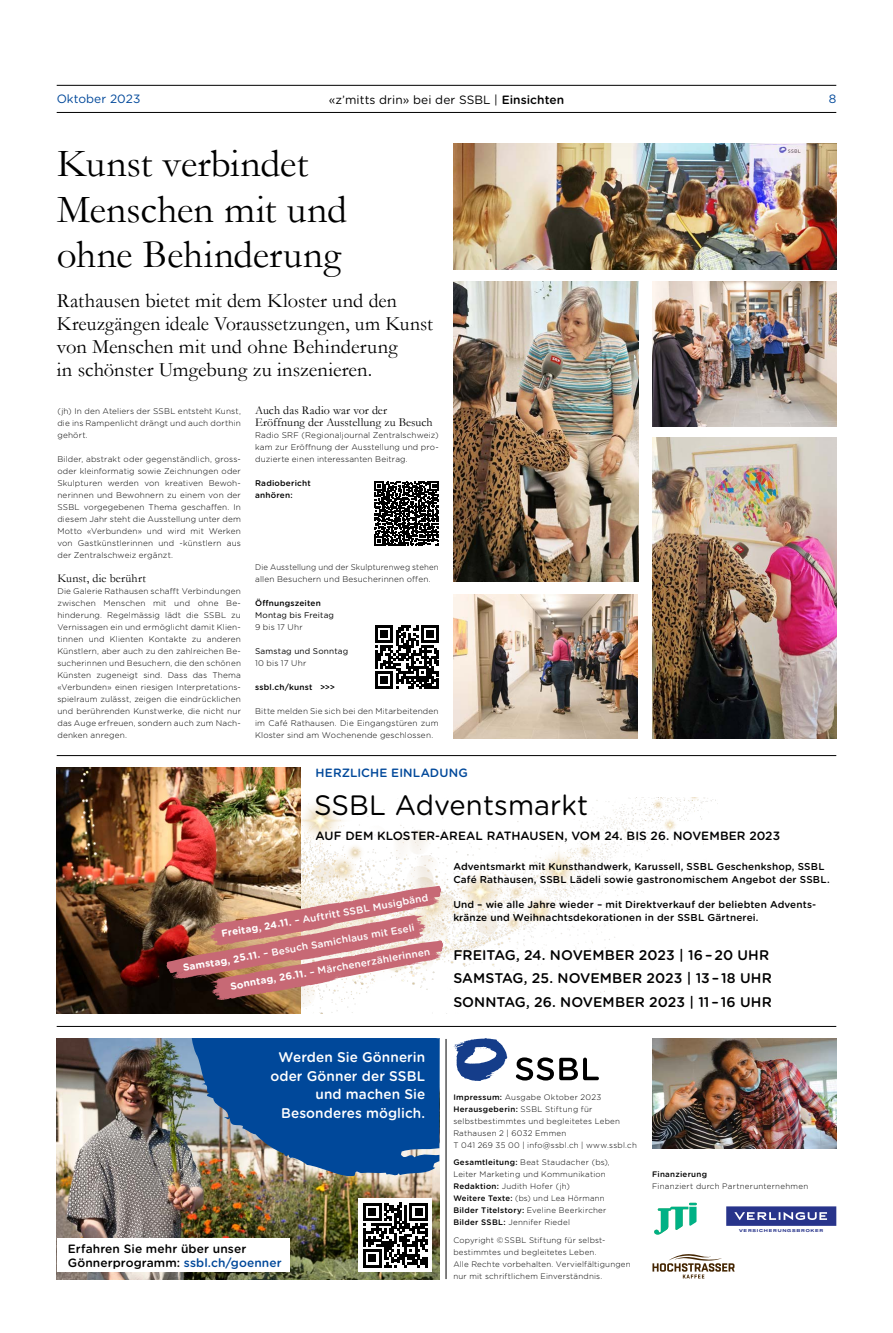
<style>
.page{position:relative;width:893px;height:1333px;background:#fff}
.page>*{position:absolute;margin:0;border:0;box-sizing:border-box;transform-origin:0 0}
.t1{font:40px/45px "Garamond";letter-spacing:-.005em;color:#000}
.t2{font:28px "Gotham Rounded";letter-spacing:.005em;color:#000}
.t3{font:20.5px/23px "Garamond";letter-spacing:.005em;color:#000}
.t4{font:500 14px/23.5px "Gotham Rounded";letter-spacing:.005em;color:#000}
.t5{font:500 14px/18.5px "Gotham Rounded";letter-spacing:.005em;color:#fff;text-align:right}
.t6{font:500 12px/14px "Gotham Rounded";letter-spacing:.005em;color:#000}
.t7{font:12px/12px "Garamond";letter-spacing:.005em;color:#000}
.t8{font:12px "Gotham Rounded";letter-spacing:.005em;color:#000}
.t9{font:500 12px "Gotham Rounded";letter-spacing:.01em;color:#00489a}
.t10{font:12px "Gotham Rounded";letter-spacing:.005em;color:#00489a}
.t11{font:500 10px/13px "Gotham Rounded";letter-spacing:.015em;color:#000}
.t12{font:500 10px "Gotham Rounded";color:#fff}
.t13{font:300 8.2px/12px "Gotham Rounded";letter-spacing:.02em;color:#000;text-align:justify}
.t14{font:300 8.2px/12px "Gotham Rounded";letter-spacing:.02em;color:#000;scale:.95 1}
.t15{font:500 8.2px/12px "Gotham Rounded";letter-spacing:.025em;color:#000}
.t16{font:8.2px "Gotham Rounded";letter-spacing:.02em;color:#000}
.t17{font:300 8px/12px "Gotham Rounded";letter-spacing:.03em;color:#000}
.t18{font:500 8px "Gotham Rounded";letter-spacing:.03em;color:#000}
.t19{font:700 expanded 4.1px "GT America";letter-spacing:.19em;color:#28348b}
.s1{font-weight:500}
.s2{font-weight:700}
.s3{color:#00489a}
</style>
<div class="page">
<img style="left:301px;top:797px;width:417px;height:216px">
<hr style="left:57px;top:85px;width:779px;height:1px;background:#000">
<hr style="left:57px;top:112px;width:779px;height:1px;background:#000">
<img style="left:454px;top:143px;width:382px;height:126px">
<img style="left:57px;top:1038px;width:382px;height:240px">
<hr style="left:57px;top:1026px;width:779px;height:1px;background:#000">
<hr style="left:446px;top:1038px;width:1px;height:240px;background:#000">
<svg style="left:652px;top:1254px;width:83px;height:24px"></svg>
<svg style="left:726px;top:1206px;width:110px;height:19px"></svg>
<svg style="left:654px;top:1202px;width:43px;height:33px"></svg>
<svg style="left:516px;top:1057px;width:83px;height:23px"></svg>
<svg style="left:453px;top:1038px;width:54px;height:42px"></svg>
<div style="left:359px;top:1198px;width:73px;height:73px;background:#fff"></div>
<svg style="left:363px;top:1202px;width:65px;height:65px"></svg>
<img style="left:652px;top:1038px;width:184px;height:110px">
<svg style="left:192px;top:1038px;width:247px;height:140px"></svg>
<div style="left:57px;top:1238px;width:233px;height:33px;background:#fff"></div>
<img style="left:652px;top:437px;width:184px;height:301px">
<img style="left:454px;top:282px;width:184px;height:299px">
<img style="left:454px;top:594px;width:184px;height:144px">
<img style="left:652px;top:281px;width:184px;height:145px">
<hr style="left:57px;top:755px;width:779px;height:1px;background:#000">
<img style="left:57px;top:767px;width:244px;height:246px">
<img style="left:166px;top:885px;width:277px;height:115px">
<svg style="left:375px;top:625px;width:64px;height:64px"></svg>
<svg style="left:374px;top:481px;width:65px;height:65px"></svg>
<h3 class="t10" style="left:57px;top:91px;width:85px">Oktober 2023</h3>
<h3 class="t8" style="left:329px;top:91px;width:237px">«z’mitts drin» bei der SSBL | <span class="s1">Einsichten</span></h3>
<h3 class="t10" style="left:829px;top:91px;width:9px">8</h3>
<h1 class="t1" style="left:57px;top:140px;width:292px">Kunst verbindet<br>Menschen mit und ohne Behinderung</h1>
<h3 class="t3" style="left:57px;top:288px;width:378px">Rathausen bietet mit dem Kloster und den Kreuzgängen ideale Voraussetzungen, um Kunst von Menschen mit und ohne Behinderung<br>in schönster Umgebung zu inszenieren.</h3>
<p class="t13" style="left:57px;top:404px;width:185px">(jh) In den Ateliers der SSBL entsteht Kunst, die ins Rampenlicht drängt und auch dorthin gehört.</p>
<p class="t13" style="left:57px;top:452px;width:185px">Bilder, abstrakt oder gegenständlich, gross&shy;oder kleinformatig sowie Zeichnungen oder Skulpturen werden von kreativen Bewoh&shy;nerinnen und Bewohnern zu einem von der SSBL vorgegebenen Thema geschaffen. In diesem Jahr steht die Ausstellung unter dem Motto «Verbunden» und wird mit Werken von Gastkünstlerinnen und -künstlern aus der Zentralschweiz ergänzt.</p>
<h3 class="t7" style="left:57px;top:571px;width:90px">Kunst, die berührt</h3>
<p class="t13" style="left:57px;top:584px;width:185px">Die Galerie Rathausen schafft Verbindungen zwischen Menschen mit und ohne Be&shy;hinderung. Regelmässig lädt die SSBL zu Vernissagen ein und ermöglicht damit Klien&shy;tinnen und Klienten Kontakte zu anderen Künstlern, aber auch zu den zahlreichen Be&shy;sucherinnen und Besuchern, die den schönen Künsten zugeneigt sind. Dass das Thema «Verbunden» einen riesigen Interpretations&shy;spielraum zulässt, zeigen die eindrücklichen und berührenden Kunstwerke, die nicht nur das Auge erfreuen, sondern auch zum Nach&shy;denken anregen.</p>
<h3 class="t7" style="left:255px;top:403px;width:179px">Auch das Radio war vor der<br>Eröffnung der Ausstellung zu Besuch</h3>
<p class="t13" style="left:255px;top:428px;width:185px">Radio SRF (Regionaljournal Zentralschweiz) kam zur Eröffnung der Ausstellung und pro&shy;duzierte einen interessanten Beitrag.</p>
<p class="t15" style="left:255px;top:476px;width:57px">Radiobericht anhören:</p>
<p class="t14" style="left:255px;top:560px;width:195px">Die Ausstellung und der Skulpturenweg stehen allen Besuchern und Besucherinnen offen.</p>
<p class="t15" style="left:255px;top:596px;width:67px">Öffnungszeiten</p>
<p class="t16" style="left:255px;top:609px;width:80px">Montag bis Freitag</p>
<p class="t13" style="left:255px;top:620px;width:49px">9 bis 17 Uhr</p>
<p class="t16" style="left:255px;top:645px;width:95px">Samstag und Sonntag</p>
<p class="t13" style="left:255px;top:656px;width:53px">10 bis 17 Uhr</p>
<p class="t15" style="left:255px;top:680px;width:82px">ssbl.ch/kunst &gt;&gt;&gt;</p>
<p class="t13" style="left:255px;top:704px;width:185px">Bitte melden Sie sich bei den Mitarbeitenden im Café Rathausen. Die Eingangstüren zum Kloster sind am Wochenende geschlossen.</p>
<h3 class="t9" style="left:316px;top:764px;width:154px">HERZLICHE EINLADUNG</h3>
<h2 class="t2" style="left:314px;top:786px;width:275px">SSBL Adventsmarkt</h2>
<h3 class="t6" style="left:316px;top:827px;width:466px">AUF DEM KLOSTER-AREAL RATHAUSEN, VOM 24. BIS 26. NOVEMBER 2023</h3>
<p class="t12" style="left:220px;top:926px;width:211px;rotate:-10deg"><span class="s2">Freitag, 24.11.</span> – Auftritt SSBL Musigbänd</p>
<p class="t12" style="left:229px;top:979px;width:204px;rotate:-10deg"><span class="s2">Sonntag, 26.11.</span> – Märchenerzählerinnen</p>
<p class="t12" style="left:182px;top:960px;width:236px;rotate:-10deg"><span class="s2">Samstag, 25.11.</span> – Besuch Samichlaus mit Eseli</p>
<h3 class="t5" style="left:270px;top:1047px;width:156px">Werden Sie Gönnerin oder Gönner der SSBL und machen Sie<br>Besonderes möglich.</h3>
<h3 class="t6" style="left:68px;top:1241px;width:215px">Erfahren Sie mehr über unser<br>Gönnerprogramm: <span class="s3">ssbl.ch/goenner</span></h3>
<p class="t11" style="left:453px;top:859px;width:378px">Adventsmarkt mit Kunsthandwerk, Karussell, SSBL Geschenkshop, SSBL<br>Café Rathausen, SSBL Lädeli sowie gastronomischem Angebot der SSBL.</p>
<p class="t11" style="left:453px;top:897px;width:364px">Und – wie alle Jahre wieder – mit Direktverkauf der beliebten Advents&shy;kränze und Weihnachtsdekorationen in der SSBL Gärtnerei.</p>
<h3 class="t4" style="left:453px;top:942px;width:320px">FREITAG, 24. NOVEMBER 2023 | 16 – 20 UHR<br>SAMSTAG, 25. NOVEMBER 2023 | 13 – 18 UHR<br>SONNTAG, 26. NOVEMBER 2023 | 11 – 16 UHR</h3>
<p class="t17" style="left:453px;top:1090px;width:185px"><span class="s1">Impressum:</span> Ausgabe Oktober 2023<br><span class="s1">Herausgeberin:</span> SSBL Stiftung für selbstbestimmtes und begleitetes Leben Rathausen 2 | 6032 Emmen<br>T 041 269 35 00 | info@ssbl.ch | www.ssbl.ch</p>
<p class="t17" style="left:453px;top:1156px;width:158px"><span class="s1">Gesamtleitung:</span> Beat Staudacher (bs), Leiter Marketing und Kommunikation <span class="s1">Redaktion:</span> Judith Hofer (jh)<br><span class="s1">Weitere Texte:</span> (bs) und Lea Hörmann <span class="s1">Bilder Titelstory:</span> Eveline Beerkircher <span class="s1">Bilder SSBL:</span> Jennifer Riedel</p>
<p class="t17" style="left:453px;top:1233px;width:179px">Copyright © SSBL Stiftung für selbst&shy;bestimmtes und begleitetes Leben.<br>Alle Rechte vorbehalten. Vervielfältigungen nur mit schriftlichem Einverständnis.</p>
<p class="t18" style="left:652px;top:1168px;width:57px">Finanzierung</p>
<p class="t17" style="left:652px;top:1179px;width:158px">Finanziert durch Partnerunternehmen</p>
<p class="t19" style="left:739px;top:1227px;width:86px">VERSICHERUNGSBROKER</p>
</div>
